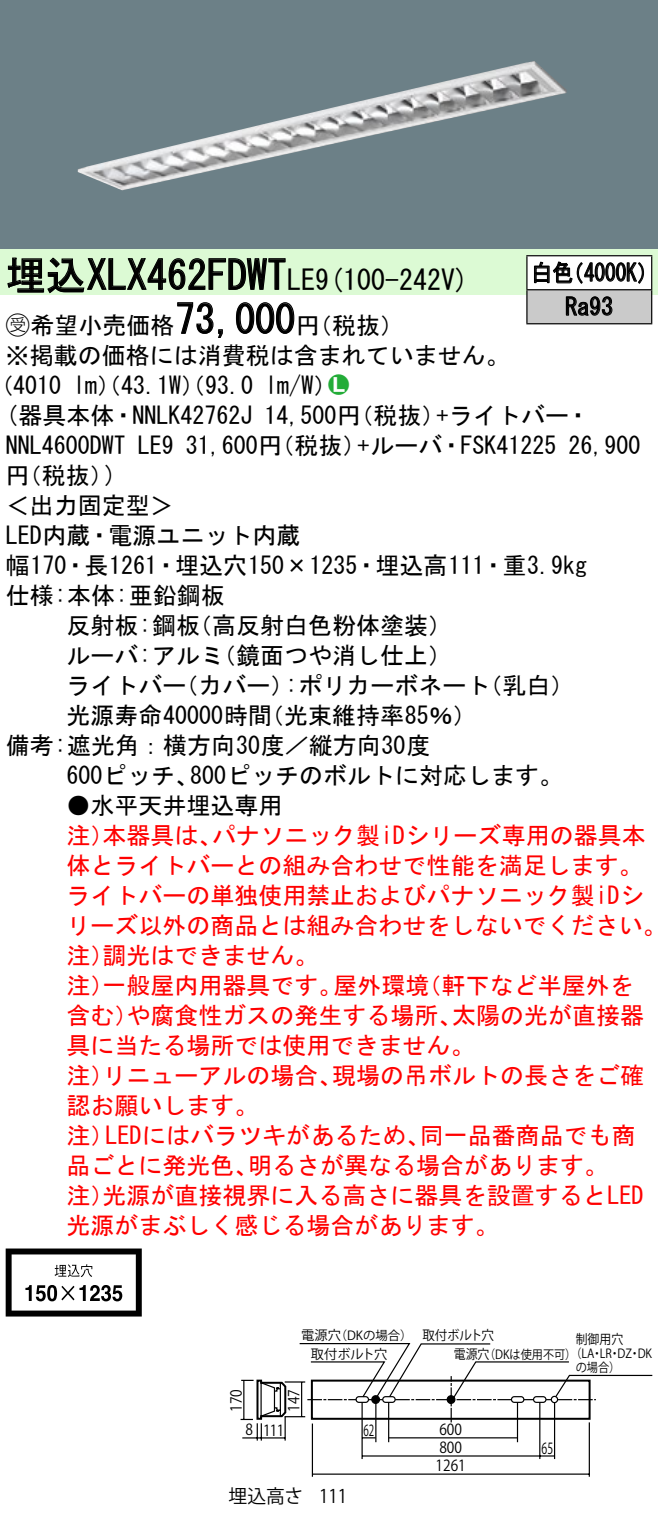
<style>
.page{position:relative;width:658px;height:1521px;background:#fff}
.page>*{position:absolute;margin:0;border:0;box-sizing:border-box;transform-origin:0 0}
.t1{font:40px "MS Gothic";color:#000}
.t2{font:28px "MS Gothic";color:#000}
.t3{font:24px/30.4px "MS Gothic";color:#000}
.t4{font:24px/30px "MS Gothic";color:#f00}
.t5{font:24px/34px "MS Gothic";color:#000;scale:.88 1}
.t6{font:24px "Ford Classification 1";color:#23ac38}
.t7{font:18.8px "Gothic BBB Pro Medium 90 msp RKSJ H";color:#000}
.t8{font:18.8px "Gothic BBB Pro Medium 90 msp RKSJ H";color:#000;scale:.9 1}
.t9{font:15.2px "Gothic BBB Pro Medium 90 msp RKSJ H";color:#000;scale:.9 1}
.t10{font:15.2px "Gothic BBB Pro Medium 90 msp RKSJ H";color:#000;scale:.65 1}
.t11{font:15.2px "Gothic BBB Pro Medium 90 msp RKSJ H";color:#000;scale:.7 1}
.t12{font:13.2px "Gothic BBB Pro Medium 90 msp RKSJ H";color:#000}
.t13{font:13.2px "Gothic BBB Pro Medium 90 msp RKSJ H";color:#000;scale:.9 1}
.t14{font:13.2px "Gothic BBB Pro Medium 90 msp RKSJ H";color:#000;scale:.95 1}
.t15{font:12.4px/14px "Gothic BBB Pro Medium 90 msp RKSJ H";color:#000;scale:.9 1}
.t16{font:12.4px "Gothic BBB Pro Medium 90 msp RKSJ H";color:#000}
.s1{font-size:28px}
.s2{font-family:"Ford Classification 1"}
.s3{color:#fff}
</style>
<div class="page">
<div style="left:0;top:0;width:658px;height:249px;background:#6c8087"></div>
<img style="left:78px;top:61px;width:488px;height:129px">
<div style="left:0;top:249px;width:658px;height:46px;background:#dcfad4"></div>
<svg style="left:7px;top:257px;width:279px;height:37px"></svg>
<svg style="left:177px;top:302px;width:46px;height:36px"></svg>
<svg style="left:236px;top:302px;width:59px;height:32px"></svg>
<svg style="left:6px;top:1248px;width:136px;height:68px"></svg>
<div style="left:527px;top:256px;width:124px;height:34px;background:#fff"></div>
<div style="left:527px;top:290px;width:124px;height:34px;background:#cacaca"></div>
<hr style="left:526px;top:255px;width:126px;height:1px;background:#000">
<hr style="left:526px;top:256px;width:1px;height:33px;background:#000">
<hr style="left:651px;top:256px;width:1px;height:33px;background:#000">
<hr style="left:526px;top:289px;width:126px;height:1px;background:#000">
<hr style="left:526px;top:290px;width:1px;height:33px;background:#000">
<hr style="left:651px;top:290px;width:1px;height:33px;background:#000">
<hr style="left:526px;top:323px;width:126px;height:1px;background:#000">
<svg style="left:534px;top:261px;width:110px;height:23px"></svg>
<svg style="left:565px;top:296px;width:47px;height:20px"></svg>
<hr style="left:588px;top:1422px;width:2px;height:55px;background:#000">
<hr style="left:312px;top:1423px;width:1px;height:54px;background:#000">
<hr style="left:362px;top:1455px;width:192px;height:2px;background:#000">
<hr style="left:312px;top:1473px;width:277px;height:2px;background:#000">
<hr style="left:539px;top:1402px;width:1px;height:57px;background:#000">
<hr style="left:361px;top:1402px;width:2px;height:57px;background:#000">
<hr style="left:375px;top:1403px;width:1px;height:39px;background:#000">
<hr style="left:388px;top:1402px;width:1px;height:40px;background:#000">
<hr style="left:517px;top:1402px;width:1px;height:40px;background:#000">
<hr style="left:554px;top:1403px;width:1px;height:56px;background:#000">
<svg style="left:240px;top:1343px;width:412px;height:98px"></svg>
<h1 class="t1" style="left:6px;top:255px;width:311px">埋込XLX462FDWT<span class="s1">LE</span></h1>
<p class="t3" style="left:296px;top:310px;width:109px">（円税抜(</p>
<p class="t2" style="left:315px;top:265px;width:155px">(9 100-242 (V</p>
<h1 class="t1" style="left:175px;top:299px;width:121px">73,000</h1>
<p class="t3" style="left:6px;top:310px;width:505px"><span class="s2">B</span>希望小売価格<br>※掲載の価格には消費税は含まれていません。</p>
<p class="t6" style="left:328px;top:372px;width:22px">2<span class="s3">7</span></p>
<p class="t3" style="left:265px;top:370px;width:73px">l m (W/</p>
<p class="t3" style="left:-11px;top:370px;width:74px">（4010</p>
<p class="t3" style="left:73px;top:370px;width:182px">lm）（43.1 ）（W 93.0</p>
<p class="t5" style="left:565px;top:256px;width:56px;text-indent:-34px">白色<br>Ra93</p>
<p class="t5" style="left:563px;top:256px;width:110px">（4000 (K</p>
<p class="t3" style="left:6px;top:400px;width:248px">(器具本体・NNLK42762J</p>
<p class="t3" style="left:436px;top:400px;width:155px">+ライトバー・</p>
<p class="t3" style="left:264px;top:400px;width:182px">14,500 （円税抜）</p>
<p class="t3" style="left:357px;top:430px;width:200px">+ルーバ・FSK41225</p>
<p class="t3" style="left:186px;top:430px;width:182px">31,600 （円税抜）</p>
<p class="t3" style="left:105px;top:430px;width:22px;text-indent:-99px">NNL4600DWT (</p>
<p class="t3" style="left:138px;top:430px;width:37px">LE9</p>
<p class="t3" style="left:568px;top:430px;width:73px">26,900</p>
<p class="t3" style="left:6px;top:460px;width:109px">（円税抜(</p>
<p class="t3" style="left:6px;top:490px;width:170px">＜出力固定型&lt;</p>
<p class="t3" style="left:6px;top:520px;width:296px">LED内蔵・電源ユニット内蔵</p>
<p class="t3" style="left:6px;top:550px;width:583px">幅170・長1261・埋込穴150×1235・埋込高111・重3.9kg</p>
<p class="t3" style="left:6px;top:580px;width:220px">仕様:本体:亜鉛鋼板</p>
<p class="t3" style="left:188px;top:610px;width:265px">（高反射白色粉体塗装(</p>
<p class="t3" style="left:66px;top:610px;width:135px">反射板:鋼板</p>
<p class="t3" style="left:66px;top:640px;width:159px">ルーバ:アルミ</p>
<p class="t3" style="left:212px;top:640px;width:241px">（鏡面つや消し仕上(</p>
<p class="t3" style="left:66px;top:670px;width:122px">ライトバー</p>
<p class="t3" style="left:174px;top:670px;width:121px">（カバー）</p>
<p class="t3" style="left:285px;top:670px;width:206px">:ポリカーボネート</p>
<p class="t3" style="left:478px;top:670px;width:97px">（乳白(</p>
<p class="t3" style="left:66px;top:700px;width:207px">光源寿命40000時間</p>
<p class="t3" style="left:6px;top:730px;width:426px">備考:遮光角：横方向30度／縦方向30度</p>
<p class="t3" style="left:190px;top:760px;width:374px">800ピッチのボルトに対応します。</p>
<p class="t3" style="left:260px;top:700px;width:218px">（光束維持率85％(</p>
<p class="t3" style="left:66px;top:760px;width:134px">600ピッチ、</p>
<p class="t3" style="left:66px;top:790px;width:218px">●水平天井埋込専用</p>
<p class="t4" style="left:212px;top:820px;width:435px">パナソニック製iDシリーズ専用の器具本</p>
<p class="t4" style="left:66px;top:820px;width:49px">注）</p>
<p class="t4" style="left:66px;top:850px;width:577px">体とライトバーとの組み合わせで性能を満足します。</p>
<p class="t4" style="left:66px;top:880px;width:579px">ライトバーの単独使用禁止およびパナソニック製iDシ</p>
<p class="t4" style="left:66px;top:910px;width:601px">リーズ以外の商品とは組み合わせをしないでください。</p>
<p class="t4" style="left:102px;top:940px;width:217px">調光はできません。</p>
<p class="t4" style="left:102px;top:820px;width:121px">本器具は、</p>
<p class="t4" style="left:66px;top:940px;width:49px">注）</p>
<p class="t4" style="left:102px;top:970px;width:241px">一般屋内用器具です。</p>
<p class="t4" style="left:333px;top:970px;width:97px">屋外環境</p>
<p class="t4" style="left:417px;top:970px;width:217px">（軒下など半屋外を</p>
<p class="t4" style="left:66px;top:970px;width:49px">注）</p>
<p class="t4" style="left:126px;top:1000px;width:337px">や腐食性ガスの発生する場所、</p>
<p class="t4" style="left:452px;top:1000px;width:194px">太陽の光が直接器</p>
<p class="t4" style="left:66px;top:1000px;width:73px">含む）</p>
<p class="t4" style="left:66px;top:1030px;width:409px">具に当たる場所では使用できません。</p>
<p class="t4" style="left:332px;top:1060px;width:314px">現場の吊ボルトの長さをご確</p>
<p class="t4" style="left:66px;top:1060px;width:193px">注）<br>認お願いします。</p>
<p class="t4" style="left:102px;top:1060px;width:241px">リニューアルの場合、</p>
<p class="t4" style="left:66px;top:1120px;width:49px">注）</p>
<p class="t4" style="left:105px;top:1120px;width:326px">LEDにはバラツキがあるため、</p>
<p class="t4" style="left:420px;top:1120px;width:217px">同一品番商品でも商</p>
<p class="t4" style="left:102px;top:1150px;width:542px;text-indent:-36px">品ごとに発光色、<br>光源が直接視界に入る高さに器具を設置するとLED</p>
<p class="t4" style="left:248px;top:1150px;width:362px">明るさが異なる場合があります。</p>
<p class="t4" style="left:66px;top:1180px;width:433px">注）<br>光源がまぶしく感じる場合があります。</p>
<p class="t12" style="left:301px;top:1327px;width:41px">電源穴</p>
<p class="t16" style="left:335px;top:1328px;width:79px">（DKの場合）</p>
<p class="t9" style="left:228px;top:1412px;width:27px;rotate:-90deg">170</p>
<p class="t9" style="left:245px;top:1421px;width:10px">8</p>
<p class="t12" style="left:311px;top:1346px;width:78px">取付ボルト穴</p>
<p class="t9" style="left:285px;top:1412px;width:27px;rotate:-90deg">147</p>
<p class="t9" style="left:263px;top:1422px;width:25px">111</p>
<p class="t10" style="left:363px;top:1422px;width:18px">62</p>
<p class="t7" style="left:228px;top:1485px;width:76px">埋込高さ</p>
<p class="t8" style="left:319px;top:1486px;width:33px">111</p>
<p class="t14" style="left:422px;top:1327px;width:77px">取付ボルト穴</p>
<p class="t13" style="left:575px;top:1332px;width:54px">制御用穴</p>
<p class="t15" style="left:575px;top:1347px;width:51px;text-indent:-5px">（<br>の場合(</p>
<p class="t13" style="left:454px;top:1346px;width:41px">電源穴</p>
<p class="t15" style="left:617px;top:1347px;width:18px">DZ</p>
<p class="t15" style="left:637px;top:1347px;width:18px">DK</p>
<p class="t15" style="left:484px;top:1347px;width:143px">（DKは使用不可( LA LR</p>
<p class="t15" style="left:591px;top:1347px;width:14px">・</p>
<p class="t15" style="left:609px;top:1347px;width:14px">・</p>
<p class="t15" style="left:629px;top:1347px;width:14px">・</p>
<p class="t9" style="left:439px;top:1421px;width:27px">600</p>
<p class="t9" style="left:439px;top:1439px;width:27px">800</p>
<p class="t9" style="left:435px;top:1457px;width:35px">1261</p>
<p class="t11" style="left:541px;top:1440px;width:18px">65</p>
</div>
